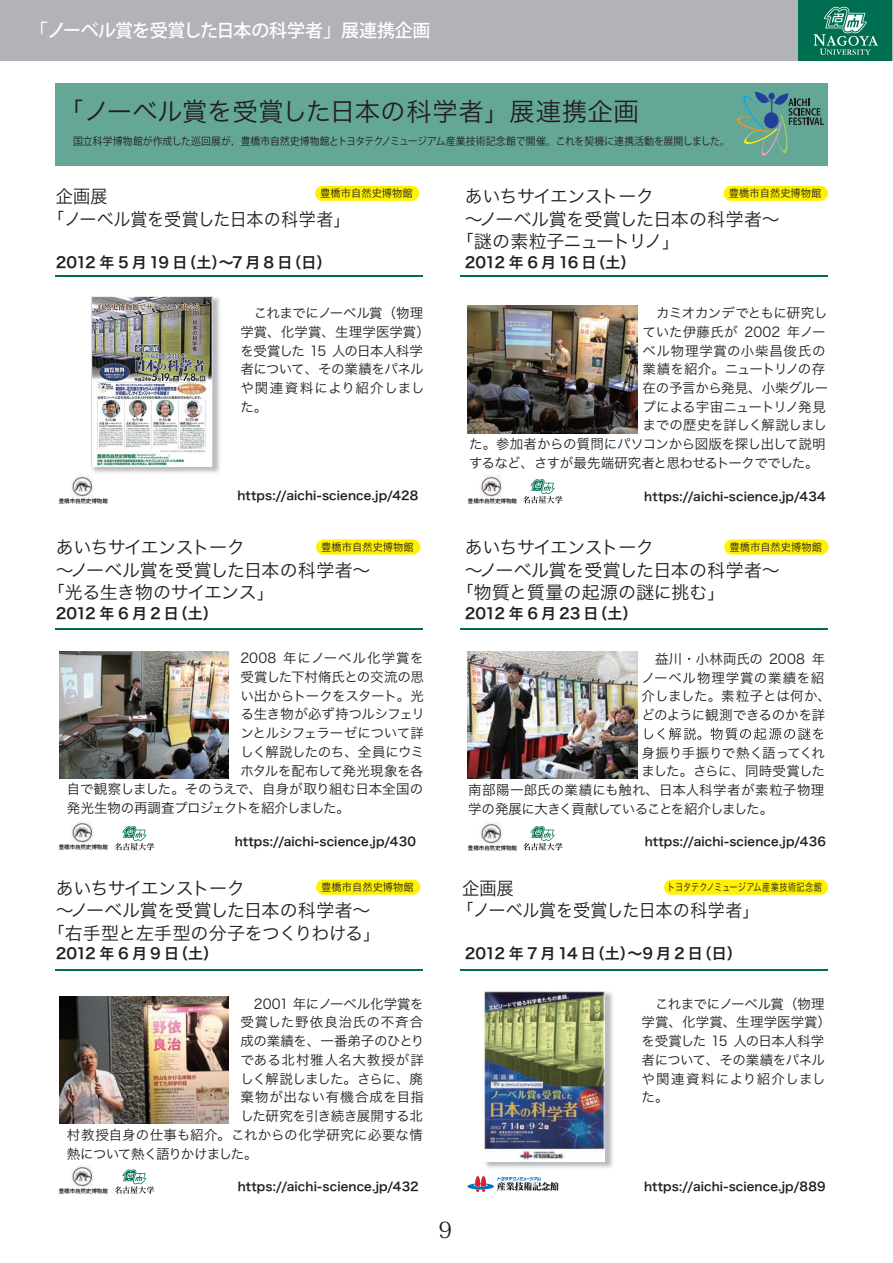
<style>
.page{position:relative;width:893px;height:1263px;background:#fff}
.page>*{position:absolute;margin:0;border:0;box-sizing:border-box;transform-origin:0 0}
.t1{font:25.5px "Shin Go Pro Medium 90 msp RKSJ H";color:#231f20}
.t2{font:22.5px "Koz Min Pro Regular 90 msp RKSJ H";color:#231f20}
.t3{font:18px "Shin Go Pro Medium 90 msp RKSJ H";letter-spacing:-.02em;color:#231f20}
.t4{font:18px/22.5px "Shin Go Pro Medium 90 msp RKSJ H";letter-spacing:-.02em;color:#231f20;scale:.95 1}
.t5{font:18px "Koz Go Pro Medium 90 msp RKSJ H";letter-spacing:-.02em;color:#fff}
.t6{font:18px "Shin Go Pro Medium 90 msp RKSJ H";letter-spacing:-.06em;color:#231f20}
.t7{font:15px "Hira Kaku Pro N W6 90 msp RKSJ H";letter-spacing:-.065em;color:#231f20}
.t8{font:13.5px/18.8px "Hira Kaku Pro N W3 90 msp RKSJ H";letter-spacing:-.015em;color:#231f20}
.t9{font:13.5px/18.8px "Hira Kaku Pro N W3 90 msp RKSJ H";letter-spacing:.01em;color:#231f20}
.t10{font:13.5px "Hira Kaku Pro N W3 90 msp RKSJ H";letter-spacing:.015em;color:#231f20}
.t11{font:13.5px "Hira Kaku Pro N W3 90 msp RKSJ H";letter-spacing:-.04em;color:#231f20}
.t12{font:13.5px "Hira Kaku Pro N W3 90 msp RKSJ H";letter-spacing:-.06em;color:#231f20}
.t13{font:13.5px "Hira Kaku Pro N W3 90 msp RKSJ H";letter-spacing:-.07em;color:#231f20}
.t14{font:13.5px "Hira Kaku Pro N W3 90 msp RKSJ H";letter-spacing:.06em;color:#231f20}
.t15{font:13.5px "Hira Kaku Pro N W3 90 msp RKSJ H";letter-spacing:.04em;color:#231f20}
.t16{font:13.5px "Hira Kaku Pro N W3 90 msp RKSJ H";letter-spacing:-.065em;color:#231f20}
.t17{font:13.5px "Hira Kaku Pro N W3 90 msp RKSJ H";letter-spacing:.055em;color:#231f20}
.t18{font:13.5px "Hira Kaku Pro N W3 90 msp RKSJ H";letter-spacing:.05em;color:#231f20}
.t19{font:12px "Hira Kaku Pro N W6 90 msp RKSJ H";letter-spacing:.01em;color:#231f20}
.t20{font:10.5px "Koz Go Pro Regular 90 msp RKSJ H";color:#231f20;scale:.94 1}
.t21{font:10.5px "Shin Go Pro Medium 90 msp RKSJ H";color:#231f20}
.t22{font:10.5px "Shin Go Pro Medium 90 msp RKSJ H";color:#231f20;scale:.78 1}
.t23{font:5.55px "Koz Go Pro Medium 90 msp RKSJ H";color:#030303}
</style>
<div class="page">
<div style="left:0;top:1px;width:892px;height:60px;background:#b2b3b7"></div>
<div style="left:798px;top:1px;width:94px;height:60px;background:#006e51"></div>
<svg style="left:813px;top:7px;width:65px;height:48px"></svg>
<hr style="left:56px;top:275px;width:367px;height:2px;background:#006e51">
<hr style="left:56px;top:628px;width:367px;height:1px;background:#006e51">
<hr style="left:56px;top:969px;width:367px;height:2px;background:#006e51">
<hr style="left:460px;top:969px;width:368px;height:2px;background:#006e51">
<hr style="left:460px;top:628px;width:368px;height:1px;background:#006e51">
<hr style="left:460px;top:275px;width:368px;height:2px;background:#006e51">
<div style="left:56px;top:83px;width:772px;height:83px;background:#64a796"></div>
<svg style="left:645px;top:728px;width:178px;height:12px"></svg>
<img style="left:59px;top:651px;width:170px;height:128px">
<img style="left:59px;top:996px;width:170px;height:127px">
<img style="left:467px;top:306px;width:170px;height:127px">
<img style="left:467px;top:652px;width:170px;height:127px">
<div style="left:315px;top:186px;width:104px;height:15px;background:#fff101;border-radius:8px"></div>
<div style="left:316px;top:539px;width:104px;height:16px;background:#fff101;border-radius:8px"></div>
<div style="left:316px;top:880px;width:104px;height:15px;background:#fff101;border-radius:8px"></div>
<div style="left:664px;top:880px;width:164px;height:15px;background:#fff101;border-radius:8px"></div>
<div style="left:724px;top:539px;width:104px;height:16px;background:#fff101;border-radius:8px"></div>
<div style="left:724px;top:186px;width:104px;height:15px;background:#fff101;border-radius:8px"></div>
<img style="left:71px;top:475px;width:23px;height:22px">
<img style="left:71px;top:821px;width:23px;height:22px">
<img style="left:71px;top:1165px;width:23px;height:22px">
<img style="left:480px;top:475px;width:23px;height:22px">
<img style="left:480px;top:822px;width:23px;height:22px">
<svg style="left:115px;top:1170px;width:39px;height:24px"></svg>
<svg style="left:115px;top:826px;width:39px;height:24px"></svg>
<svg style="left:523px;top:826px;width:39px;height:24px"></svg>
<svg style="left:523px;top:479px;width:39px;height:24px"></svg>
<svg style="left:467px;top:1176px;width:92px;height:16px"></svg>
<img style="left:484px;top:991px;width:129px;height:177px">
<img style="left:485px;top:991px;width:120px;height:170px">
<img style="left:91px;top:296px;width:129px;height:177px">
<img style="left:92px;top:297px;width:120px;height:169px">
<svg style="left:737px;top:92px;width:87px;height:64px"></svg>
<h3 class="t5" style="left:30px;top:23px;width:402px">「ノーベル賞を受賞した日本の科学者」展連携企画</h3>
<h1 class="t1" style="left:58px;top:102px;width:582px">「ノーベル賞を受賞した日本の科学者」展連携企画</h1>
<p class="t20" style="left:73px;top:137px;width:700px">国立科学博物館が作成した巡回展が，豊橋市自然史博物館とトヨタテクノミュージアム産業技術記念館で開催。これを契機に連携活動を展開しました。</p>
<h3 class="t4" style="left:47px;top:187px;width:321px;text-indent:9px">企画展<br>「ノーベル賞を受賞した日本の科学者」</h3>
<p class="t7" style="left:56px;top:257px;width:277px">2012 年 5 月19 日（土）～7 月 8 日（日）</p>
<p class="t21" style="left:320px;top:189px;width:94px">豊橋市自然史博物館</p>
<p class="t8" style="left:240px;top:305px;width:191px">　これまでにノーベル賞（物理学賞、化学賞、生理学医学賞）を受賞した 15 人の日本人科学者について、その業績をパネルや関連資料により紹介しました。</p>
<p class="t19" style="left:237px;top:491px;width:182px">https://aichi-science.jp/428</p>
<h3 class="t3" style="left:56px;top:541px;width:191px">あいちサイエンストーク</h3>
<h3 class="t3" style="left:56px;top:563px;width:316px">～ノーベル賞を受賞した日本の科学者～</h3>
<h3 class="t3" style="left:47px;top:586px;width:229px">「光る生き物のサイエンス」</h3>
<p class="t7" style="left:56px;top:608px;width:163px">2012 年 6 月 2 日（土）</p>
<p class="t23" style="left:59px;top:499px;width:51px">豊橋市自然史博物館</p>
<p class="t21" style="left:321px;top:543px;width:94px">豊橋市自然史博物館</p>
<p class="t15" style="left:240px;top:653px;width:185px">2008 年にノーベル化学賞を</p>
<p class="t8" style="left:240px;top:669px;width:185px">受賞した下村脩氏との交流の思</p>
<p class="t11" style="left:240px;top:691px;width:185px">い出からトークをスタート。光</p>
<p class="t8" style="left:240px;top:707px;width:186px">る生き物が必ず持つルシフェリ</p>
<p class="t8" style="left:240px;top:726px;width:185px">ンとルシフェラーゼについて詳</p>
<p class="t8" style="left:240px;top:744px;width:185px">しく解説したのち、全員にウミ</p>
<p class="t8" style="left:240px;top:763px;width:185px">ホタルを配布して発光現象を各</p>
<p class="t8" style="left:67px;top:782px;width:358px">自で観察しました。そのうえで、自身が取り組む日本全国の</p>
<p class="t8" style="left:67px;top:801px;width:285px">発光生物の再調査プロジェクトを紹介しました。</p>
<h3 class="t3" style="left:465px;top:190px;width:191px">あいちサイエンストーク</h3>
<h3 class="t3" style="left:465px;top:212px;width:316px">～ノーベル賞を受賞した日本の科学者～</h3>
<h3 class="t6" style="left:456px;top:234px;width:226px">「謎の素粒子ニュートリノ」</h3>
<p class="t7" style="left:465px;top:257px;width:172px">2012 年 6 月16 日（土）</p>
<p class="t21" style="left:729px;top:189px;width:94px">豊橋市自然史博物館</p>
<p class="t8" style="left:642px;top:305px;width:186px">　カミオカンデでともに研究し</p>
<p class="t8" style="left:642px;top:324px;width:184px">ていた伊藤氏が 2002 年ノー</p>
<p class="t18" style="left:642px;top:345px;width:184px">ベル物理学賞の小柴昌俊氏の</p>
<p class="t13" style="left:642px;top:364px;width:184px">業績を紹介。ニュートリノの存</p>
<p class="t8" style="left:642px;top:380px;width:187px">在の予言から発見、小柴グルー</p>
<p class="t8" style="left:642px;top:399px;width:185px">プによる宇宙ニュートリノ発見</p>
<p class="t8" style="left:642px;top:418px;width:186px">までの歴史を詳しく解説しまし</p>
<p class="t8" style="left:469px;top:437px;width:358px">た。参加者からの質問にパソコンから図版を探し出して説明</p>
<p class="t11" style="left:469px;top:458px;width:351px">するなど、さすが最先端研究者と思わせるトークででした。</p>
<p class="t23" style="left:468px;top:499px;width:51px">豊橋市自然史博物館</p>
<p class="t19" style="left:644px;top:492px;width:183px">https://aichi-science.jp/434</p>
<h3 class="t3" style="left:465px;top:541px;width:191px">あいちサイエンストーク</h3>
<h3 class="t3" style="left:465px;top:563px;width:316px">～ノーベル賞を受賞した日本の科学者～</h3>
<h3 class="t3" style="left:456px;top:586px;width:271px">「物質と質量の起源の謎に挑む」</h3>
<p class="t7" style="left:465px;top:608px;width:174px">2012 年 6 月 23 日（土）</p>
<p class="t21" style="left:729px;top:543px;width:94px">豊橋市自然史博物館</p>
<p class="t9" style="left:641px;top:651px;width:191px">　益川・小林両氏の 2008 年ノーベル物理学賞の業績を紹介しました。素粒子とは何か、どのように観測できるのかを詳</p>
<p class="t8" style="left:642px;top:745px;width:185px">身振り手振りで熱く語ってくれ</p>
<p class="t16" style="left:642px;top:766px;width:185px">ました。さらに、同時受賞した</p>
<p class="t10" style="left:468px;top:785px;width:358px">南部陽一郎氏の業績にも触れ、日本人科学者が素粒子物理</p>
<p class="t12" style="left:468px;top:804px;width:306px">学の発展に大きく貢献していることを紹介しました。</p>
<p class="t23" style="left:59px;top:845px;width:51px">豊橋市自然史博物館</p>
<p class="t19" style="left:235px;top:837px;width:183px">https://aichi-science.jp/430</p>
<p class="t19" style="left:645px;top:837px;width:183px">https://aichi-science.jp/436</p>
<p class="t23" style="left:468px;top:846px;width:51px">豊橋市自然史博物館</p>
<h3 class="t4" style="left:456px;top:879px;width:321px;text-indent:6px">企画展<br>「ノーベル賞を受賞した日本の科学者」</h3>
<p class="t7" style="left:465px;top:948px;width:278px">2012 年 7 月14 日（土）～9 月 2 日（日）</p>
<h3 class="t3" style="left:56px;top:881px;width:191px">あいちサイエンストーク</h3>
<h3 class="t3" style="left:56px;top:904px;width:316px">～ノーベル賞を受賞した日本の科学者～</h3>
<h3 class="t3" style="left:47px;top:926px;width:336px">「右手型と左手型の分子をつくりわける」</h3>
<p class="t7" style="left:56px;top:948px;width:164px">2012 年 6 月 9 日（土）</p>
<p class="t21" style="left:321px;top:883px;width:94px">豊橋市自然史博物館</p>
<p class="t22" style="left:667px;top:883px;width:200px">トヨタテクノミュージアム産業技術記念館</p>
<p class="t8" style="left:240px;top:996px;width:185px">　2001 年にノーベル化学賞を</p>
<p class="t14" style="left:240px;top:1017px;width:184px">受賞した野依良治氏の不斉合</p>
<p class="t8" style="left:240px;top:1034px;width:186px">成の業績を、一番弟子のひとり</p>
<p class="t14" style="left:240px;top:1055px;width:185px">である北村雅人名大教授が詳</p>
<p class="t13" style="left:240px;top:1073px;width:184px">しく解説しました。さらに、廃</p>
<p class="t17" style="left:240px;top:1092px;width:185px">棄物が出ない有機合成を目指</p>
<p class="t8" style="left:240px;top:1108px;width:184px">した研究を引き続き展開する北</p>
<p class="t10" style="left:67px;top:1130px;width:357px">村教授自身の仕事も紹介。これからの化学研究に必要な情</p>
<p class="t12" style="left:67px;top:1148px;width:192px">熱について熱く語りかけました。</p>
<p class="t8" style="left:642px;top:996px;width:191px">　これまでにノーベル賞（物理学賞、化学賞、生理学医学賞）を受賞した 15 人の日本人科学者について、その業績をパネルや関連資料により紹介しました。</p>
<p class="t23" style="left:59px;top:1189px;width:51px">豊橋市自然史博物館</p>
<p class="t19" style="left:238px;top:1182px;width:183px">https://aichi-science.jp/432</p>
<p class="t19" style="left:644px;top:1182px;width:183px">https://aichi-science.jp/889</p>
<h2 class="t2" style="left:438px;top:1221px;width:15px">9</h2>
</div>
